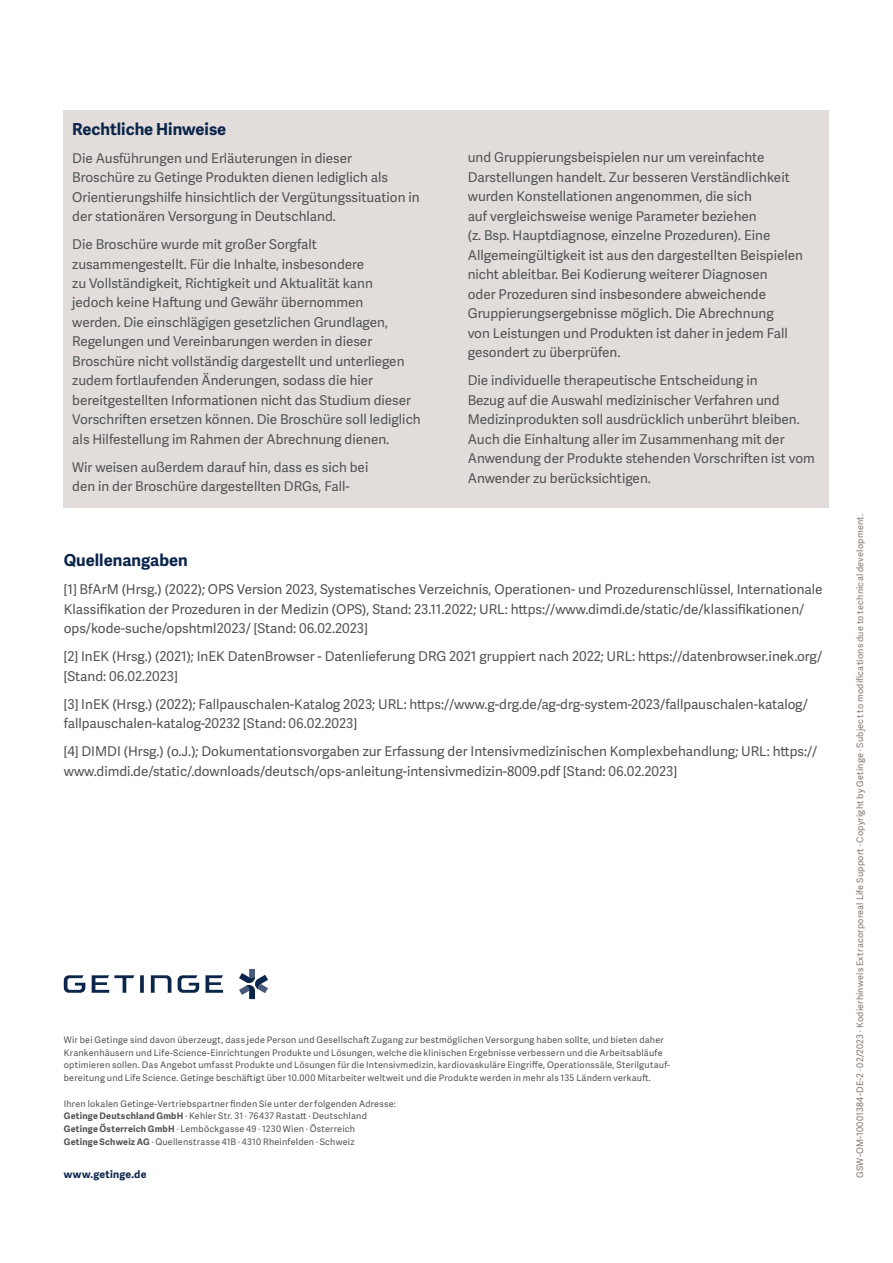
<style>
.page{position:relative;width:893px;height:1263px;background:#fff}
.page>*{position:absolute;margin:0;border:0;box-sizing:border-box;transform-origin:0 0}
.t1{font:700 16.5px "Adelle Sans";color:#0c254b}
.t2{font:13.5px/19.5px "Adelle Sans";color:#505353}
.t3{font:700 10.5px "Adelle Sans";letter-spacing:.02em;color:#0c254b}
.t4{font:9px/12.8px "Adelle Sans";letter-spacing:.025em;color:#505353}
.t5{font:9px "Adelle Sans";letter-spacing:.025em;color:#807572}
.s1{font-weight:700}
</style>
<div class="page">
<div style="left:64px;top:111px;width:765px;height:397px;background:#e2ddda"></div>
<svg style="left:239px;top:969px;width:29px;height:30px"></svg>
<svg style="left:206px;top:975px;width:17px;height:18px"></svg>
<svg style="left:92px;top:975px;width:52px;height:18px"></svg>
<svg style="left:64px;top:975px;width:21px;height:18px"></svg>
<svg style="left:178px;top:975px;width:21px;height:18px"></svg>
<svg style="left:151px;top:975px;width:20px;height:18px"></svg>
<p class="t1" style="left:72px;top:117px;width:156px">Rechtliche Hinweise</p>
<p class="t2" style="left:72px;top:148px;width:349px">Die Ausführungen und Erläuterungen in dieser<br>Broschüre zu Getinge Produkten dienen lediglich als Orientierungshilfe hinsichtlich der Vergütungssituation in der stationären Versorgung in Deutschland.</p>
<p class="t2" style="left:72px;top:234px;width:350px">Die Broschüre wurde mit großer Sorgfalt zusammengestellt. Für die Inhalte, insbesondere<br>zu Vollständigkeit, Richtigkeit und Aktualität kann<br>jedoch keine Haftung und Gewähr übernommen<br>werden. Die einschlägigen gesetzlichen Grundlagen, Regelungen und Vereinbarungen werden in dieser Broschüre nicht vollständig dargestellt und unterliegen zudem fortlaufenden Änderungen, sodass die hier bereitgestellten Informationen nicht das Studium dieser Vorschriften ersetzen können. Die Broschüre soll lediglich als Hilfestellung im Rahmen der Abrechnung dienen.</p>
<p class="t2" style="left:72px;top:457px;width:298px">Wir weisen außerdem darauf hin, dass es sich bei den in der Broschüre dargestellten DRGs, Fall-</p>
<p class="t2" style="left:468px;top:147px;width:337px">und Gruppierungsbeispielen nur um vereinfachte Darstellungen handelt. Zur besseren Verständlichkeit wurden Konstellationen angenommen, die sich<br>auf vergleichsweise wenige Parameter beziehen<br>(z. Bsp. Hauptdiagnose, einzelne Prozeduren). Eine Allgemeingültigkeit ist aus den dargestellten Beispielen nicht ableitbar. Bei Kodierung weiterer Diagnosen<br>oder Prozeduren sind insbesondere abweichende Gruppierungsergebnisse möglich. Die Abrechnung<br>von Leistungen und Produkten ist daher in jedem Fall gesondert zu überprüfen.</p>
<p class="t2" style="left:468px;top:370px;width:349px">Die individuelle therapeutische Entscheidung in<br>Bezug auf die Auswahl medizinischer Verfahren und Medizinprodukten soll ausdrücklich unberührt bleiben.<br>Auch die Einhaltung aller im Zusammenhang mit der Anwendung der Produkte stehenden Vorschriften ist vom Anwender zu berücksichtigen.</p>
<p class="t1" style="left:64px;top:548px;width:125px">Quellenangaben</p>
<p class="t2" style="left:64px;top:579px;width:760px">[1] BfArM (Hrsg.) (2022); OPS Version 2023, Systematisches Verzeichnis, Operationen- und Prozedurenschlüssel, Internationale<br>Klassifikation der Prozeduren in der Medizin (OPS), Stand: 23.11.2022; URL: https://www.dimdi.de/static/de/klassifikationen/ ops/kode-suche/opshtml2023/ [Stand: 06.02.2023]</p>
<p class="t2" style="left:64px;top:646px;width:760px">[2] InEK (Hrsg.) (2021); InEK DatenBrowser - Datenlieferung DRG 2021 gruppiert nach 2022; URL: https://datenbrowser.inek.org/ [Stand: 06.02.2023]</p>
<p class="t2" style="left:64px;top:694px;width:746px">[3] InEK (Hrsg.) (2022); Fallpauschalen-Katalog 2023; URL: https://www.g-drg.de/ag-drg-system-2023/fallpauschalen-katalog/ fallpauschalen-katalog-20232 [Stand: 06.02.2023]</p>
<p class="t2" style="left:64px;top:741px;width:755px">[4] DIMDI (Hrsg.) (o.J.); Dokumentationsvorgaben zur Erfassung der Intensivmedizinischen Komplexbehandlung; URL: https:// www.dimdi.de/static/.downloads/deutsch/ops-anleitung-intensivmedizin-8009.pdf [Stand: 06.02.2023]</p>
<p class="t4" style="left:64px;top:1033px;width:608px">Wir bei Getinge sind davon überzeugt, dass jede Person und Gesellschaft Zugang zur bestmöglichen Versorgung haben sollte, und bieten daher Krankenhäusern und Life-Science-Einrichtungen Produkte und Lösungen, welche die klinischen Ergebnisse verbessern und die Arbeitsabläufe optimieren sollen. Das Angebot umfasst Produkte und Lösungen für die Intensivmedizin, kardiovaskuläre Eingriffe, Operationssäle, Sterilgutauf&shy;bereitung und Life Science. Getinge beschäftigt über 10.000 Mitarbeiter weltweit und die Produkte werden in mehr als 135 Ländern verkauft.</p>
<p class="t4" style="left:64px;top:1097px;width:334px">Ihren lokalen Getinge-Vertriebspartner finden Sie unter der folgenden Adresse:<br><span class="s1">Getinge Deutschland GmbH</span> · Kehler Str. 31 · 76437 Rastatt · Deutschland <span class="s1">Getinge Österreich GmbH</span> · Lemböckgasse 49 · 1230 Wien · Österreich<br><span class="s1">Getinge Schweiz AG</span> · Quellenstrasse 41B · 4310 Rheinfelden · Schweiz</p>
<p class="t3" style="left:64px;top:1166px;width:84px">www.getinge.de</p>
<p class="t5" style="left:854px;top:1178px;width:666px;rotate:-90deg">GSW-OM-10001384-DE-2 · 02/2023 · Kodierhinweis Extracorporeal Life Support · Copyright by Getinge · Subject to modifications due to technical development.</p>
</div>
